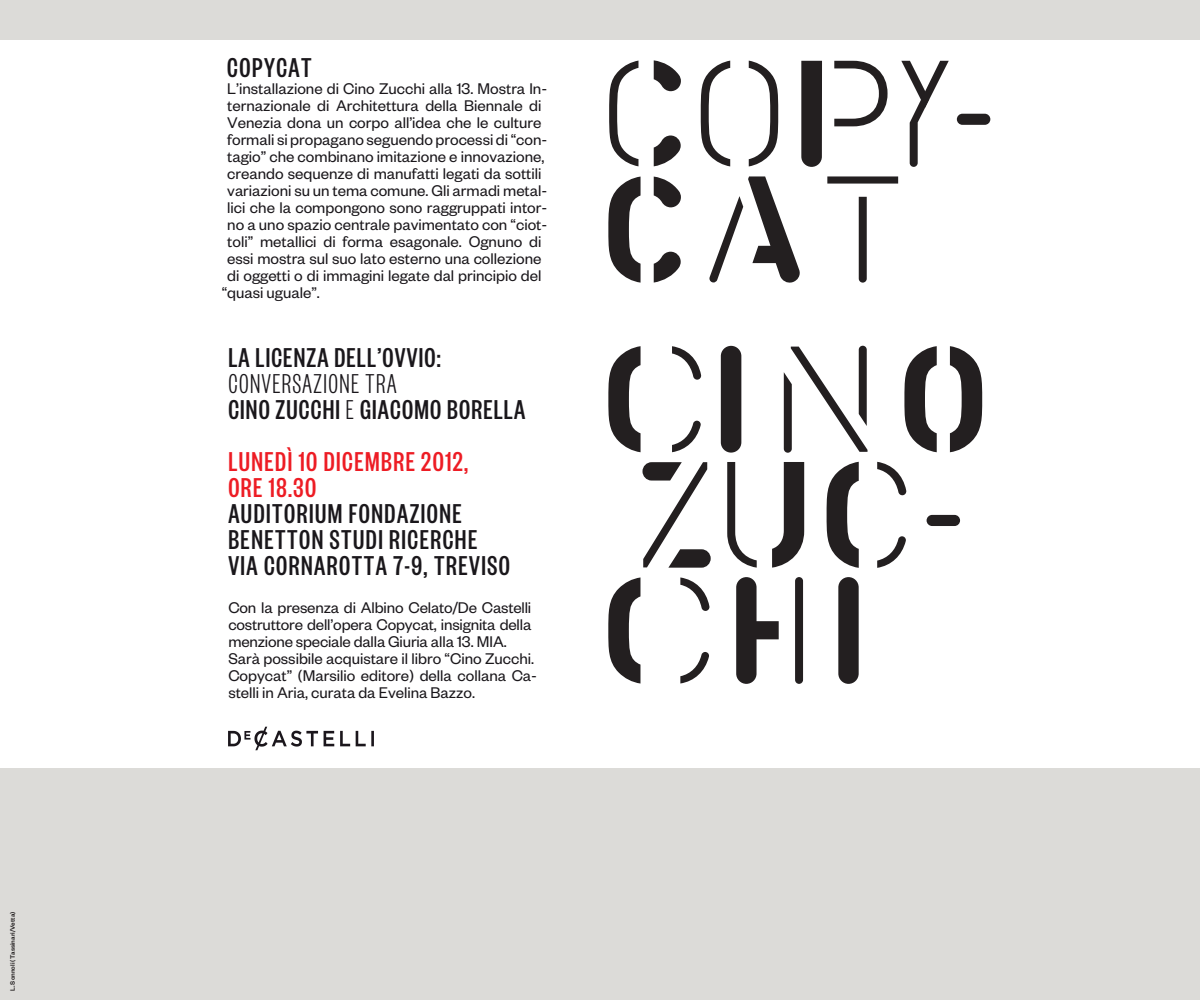
<style>
.page{position:relative;width:1200px;height:1000px;background:#dcdbd8}
.page>*{position:absolute;margin:0;border:0;box-sizing:border-box;transform-origin:0 0}
.t1{font:500 30px/26px "Founders Grotesk X Cond";letter-spacing:.05em;color:#1a171b}
.t2{font:500 30px/26px "Founders Grotesk X Cond";letter-spacing:.05em;color:#ed1c24}
.t3{font:17px/17px "Founders Grotesk";color:#1a171b}
.t4{font:500 7px "Founders Grotesk";color:#231f20}
.s1{font-weight:300}
</style>
<div class="page">
<div style="left:0;top:40px;width:1200px;height:728px;background:#fff"></div>
<svg style="left:950px;top:346px;width:32px;height:106px"></svg>
<svg style="left:904px;top:346px;width:33px;height:106px"></svg>
<div style="left:721px;top:346px;width:20px;height:107px;background:#231f20;border-radius:10px"></div>
<svg style="left:784px;top:346px;width:84px;height:107px"></svg>
<svg style="left:609px;top:61px;width:29px;height:105px"></svg>
<svg style="left:672px;top:346px;width:29px;height:34px"></svg>
<svg style="left:672px;top:421px;width:29px;height:31px"></svg>
<svg style="left:654px;top:60px;width:27px;height:31px"></svg>
<svg style="left:654px;top:136px;width:27px;height:30px"></svg>
<svg style="left:801px;top:61px;width:21px;height:106px;background:#2b2728"></svg>
<svg style="left:701px;top:61px;width:29px;height:105px"></svg>
<svg style="left:749px;top:61px;width:29px;height:105px"></svg>
<svg style="left:901px;top:61px;width:48px;height:106px"></svg>
<div style="left:957px;top:114px;width:33px;height:11px;background:#231f20;border-radius:6px"></div>
<svg style="left:826px;top:462px;width:33px;height:106px"></svg>
<svg style="left:608px;top:346px;width:33px;height:106px"></svg>
<svg style="left:608px;top:577px;width:32px;height:107px"></svg>
<svg style="left:680px;top:577px;width:30px;height:107px"></svg>
<div style="left:927px;top:515px;width:33px;height:11px;background:#231f20;border-radius:6px"></div>
<svg style="left:834px;top:61px;width:54px;height:65px"></svg>
<svg style="left:642px;top:462px;width:69px;height:106px"></svg>
<svg style="left:727px;top:462px;width:77px;height:106px"></svg>
<svg style="left:877px;top:462px;width:29px;height:33px"></svg>
<svg style="left:877px;top:536px;width:29px;height:32px"></svg>
<svg style="left:736px;top:577px;width:43px;height:107px"></svg>
<div style="left:838px;top:577px;width:21px;height:107px;background:#231f20;border-radius:10px"></div>
<div style="left:795px;top:577px;width:8px;height:107px;background:#231f20;border-radius:4px"></div>
<svg style="left:608px;top:177px;width:33px;height:106px"></svg>
<svg style="left:654px;top:177px;width:27px;height:30px"></svg>
<svg style="left:654px;top:252px;width:27px;height:31px"></svg>
<svg style="left:827px;top:176px;width:71px;height:8px"></svg>
<svg style="left:859px;top:197px;width:8px;height:86px"></svg>
<svg style="left:709px;top:176px;width:91px;height:107px"></svg>
<img style="left:228px;top:726px;width:146px;height:25px">
<p class="t4" style="left:8px;top:991px;width:81px;rotate:-90deg">L. Sonnoli (Tassinari/Vetta)</p>
<h1 class="t1" style="left:227px;top:54px;width:86px">COPYCAT</h1>
<p class="t3" style="left:227px;top:80px;width:321px">L’installazione di Cino Zucchi alla 13. Mostra In-</p>
<p class="t3" style="left:227px;top:97px;width:316px">ternazionale di Architettura della Biennale di</p>
<p class="t3" style="left:227px;top:114px;width:316px">Venezia dona un corpo all’idea che le culture</p>
<p class="t3" style="left:227px;top:131px;width:322px">formali si propagano seguendo processi di “con-</p>
<p class="t3" style="left:227px;top:148px;width:319px">tagio” che combinano imitazione e innovazione,</p>
<p class="t3" style="left:227px;top:165px;width:316px">creando sequenze di manufatti legati da sottili</p>
<p class="t3" style="left:227px;top:182px;width:322px">variazioni su un tema comune. Gli armadi metal-</p>
<p class="t3" style="left:227px;top:199px;width:322px">lici che la compongono sono raggruppati intor-</p>
<p class="t3" style="left:227px;top:216px;width:322px">no a uno spazio centrale pavimentato con “ciot-</p>
<p class="t3" style="left:227px;top:233px;width:316px">toli” metallici di forma esagonale. Ognuno di</p>
<p class="t3" style="left:227px;top:250px;width:316px">essi mostra sul suo lato esterno una collezione</p>
<p class="t3" style="left:227px;top:267px;width:316px">di oggetti o di immagini legate dal principio del</p>
<p class="t3" style="left:222px;top:284px;width:100px">“quasi uguale”.</p>
<h1 class="t1" style="left:228px;top:343px;width:214px">LA LICENZA DELL’OVVIO:</h1>
<h1 class="t1" style="left:228px;top:369px;width:298px"><span class="s1">CONVERSAZIONE TRA<br></span>CINO ZUCCHI <span class="s1">E</span> GIACOMO BORELLA</h1>
<h1 class="t2" style="left:228px;top:447px;width:241px">LUNEDÌ 10 DICEMBRE 2012,<br>ORE 18.30</h1>
<h1 class="t1" style="left:228px;top:499px;width:283px">AUDITORIUM FONDAZIONE<br>BENETTON STUDI RICERCHE<br>VIA CORNAROTTA 7-9, TREVISO</h1>
<p class="t3" style="left:228px;top:598px;width:310px">Con la presenza di Albino Celato/De Castelli costruttore dell’opera Copycat, insignita della menzione speciale dalla Giuria alla 13. MIA.<br>Sarà possibile acquistare il libro “Cino Zucchi.<br>Copycat” (Marsilio editore) della collana Ca&shy;stelli in Aria, curata da Evelina Bazzo.</p>
</div>
